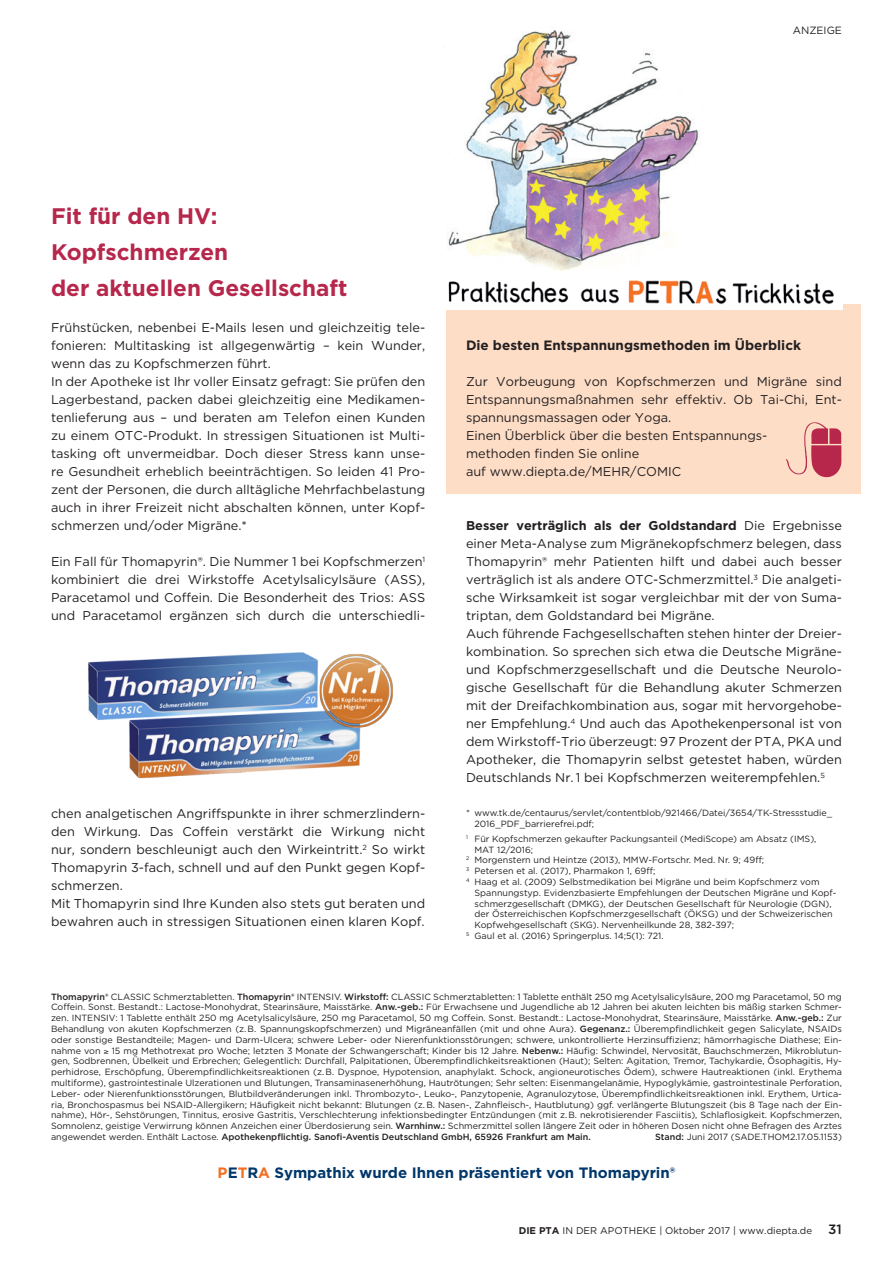
<style>
.page{position:relative;width:893px;height:1263px;background:#fff}
.page>*{position:absolute;margin:0;border:0;box-sizing:border-box;transform-origin:0 0}
.t1{font:700 22.5px/36px "Gotham";color:#b6274b}
.t2{font:700 15px "Gotham";color:#00376b}
.t3{font:700 13.5px "Gotham";color:#231f20}
.t4{font:12.75px/18px "Gotham";color:#231f20}
.t5{font:10.5px "Gotham";color:#231f20}
.t6{font:9.75px "Gotham";color:#231f20}
.t7{font:9px/10.8px "Gotham";color:#231f20;text-align:justify}
.s1{font-weight:700}
.s2{font-weight:500}
.s3{color:#f36e21}
.s4{font-weight:500;font-size:13.5px}
</style>
<div class="page">
<div style="left:446px;top:304px;width:415px;height:190px;background:#fdddc6"></div>
<img style="left:448px;top:30px;width:252px;height:241px">
<img style="left:785px;top:422px;width:57px;height:56px">
<img style="left:446px;top:280px;width:396px;height:29px">
<img style="left:88px;top:652px;width:225px;height:68px">
<img style="left:128px;top:709px;width:233px;height:70px">
<img style="left:313px;top:653px;width:80px;height:81px">
<p class="t5" style="left:793px;top:23px;width:51px">ANZEIGE</p>
<h1 class="t1" style="left:51px;top:198px;width:298px">Fit für den HV:<br>Kopfschmerzen<br>der aktuellen Gesellschaft</h1>
<p class="t4" style="left:51px;top:318px;width:376px">Frühstücken, nebenbei E-Mails lesen und gleichzeitig tele&shy;fonieren: Multitasking ist allgegenwärtig – kein Wunder, wenn das zu Kopfschmerzen führt.<br>In der Apotheke ist Ihr voller Einsatz gefragt: Sie prüfen den Lagerbestand, packen dabei gleichzeitig eine Medikamen&shy;tenlieferung aus – und beraten am Telefon einen Kunden zu einem OTC-Produkt. In stressigen Situationen ist Multi&shy;tasking oft unvermeidbar. Doch dieser Stress kann unse&shy;re Gesundheit erheblich beeinträchtigen. So leiden 41 Pro&shy;zent der Personen, die durch alltägliche Mehrfachbelastung auch in ihrer Freizeit nicht abschalten können, unter Kopf&shy;schmerzen und/oder Migräne.*</p>
<h3 class="t4" style="left:51px;top:552px;width:376px;text-align:justify">Ein Fall für Thomapyrin®. Die Nummer 1 bei Kopfschmerzen<sup>1 </sup>kombiniert die drei Wirkstoffe Acetylsalicylsäure (ASS), Paracetamol und Coffein. Die Besonderheit des Trios: ASS und Paracetamol ergänzen sich durch die unterschiedli-</h3>
<p class="t4" style="left:51px;top:804px;width:376px">chen analgetischen Angriffspunkte in ihrer schmerzlindern&shy;den Wirkung. Das Coffein verstärkt die Wirkung nicht nur, sondern beschleunigt auch den Wirkeintritt.<sup>2</sup> So wirkt Thomapyrin 3-fach, schnell und auf den Punkt gegen Kopf&shy;schmerzen.<br>Mit Thomapyrin sind Ihre Kunden also stets gut beraten und bewahren auch in stressigen Situationen einen klaren Kopf.</p>
<h3 class="t3" style="left:466px;top:336px;width:337px">Die besten Entspannungsmethoden im Überblick</h3>
<p class="t4" style="left:466px;top:372px;width:377px">Zur Vorbeugung von Kopfschmerzen und Migräne sind Entspannungsmaßnahmen sehr effektiv. Ob Tai-Chi, Ent&shy;spannungsmassagen oder Yoga.<br>Einen Überblick über die besten Entspannungs-<br>methoden finden Sie online<br>auf www.diepta.de/MEHR/COMIC</p>
<p class="t4" style="left:466px;top:516px;width:377px"><span class="s1">Besser verträglich als der Goldstandard</span> Die Ergebnisse einer Meta-Analyse zum Migränekopfschmerz belegen, dass Thomapyrin® mehr Patienten hilft und dabei auch besser verträglich ist als andere OTC-Schmerzmittel.<sup>3</sup> Die analgeti&shy;sche Wirksamkeit ist sogar vergleichbar mit der von Suma&shy;triptan, dem Goldstandard bei Migräne.<br>Auch führende Fachgesellschaften stehen hinter der Dreier&shy;kombination. So sprechen sich etwa die Deutsche Migräne&shy;und Kopfschmerzgesellschaft und die Deutsche Neurolo&shy;gische Gesellschaft für die Behandlung akuter Schmerzen mit der Dreifachkombination aus, sogar mit hervorgehobe&shy;ner Empfehlung.<sup>4</sup> Und auch das Apothekenpersonal ist von dem Wirkstoff-Trio überzeugt: 97 Prozent der PTA, PKA und Apotheker, die Thomapyrin selbst getestet haben, würden Deutschlands Nr. 1 bei Kopfschmerzen weiterempfehlen.<sup>5</sup></p>
<p class="t7" style="left:474px;top:807px;width:359px;text-indent:-9px">* www.tk.de/centaurus/servlet/contentblob/921466/Datei/3654/TK-Stressstudie_<br>2016_PDF_barrierefrei.pdf;</p>
<p class="t7" style="left:466px;top:833px;width:352px"><sup>1</sup> Für Kopfschmerzen gekaufter Packungsanteil (MediScope) am Absatz (IMS),</p>
<p class="t7" style="left:474px;top:844px;width:60px">MAT 12/2016;</p>
<p class="t7" style="left:466px;top:855px;width:300px"><sup>2</sup> Morgenstern und Heintze (2013), MMW-Fortschr. Med. Nr. 9; 49ff;</p>
<p class="t7" style="left:466px;top:865px;width:191px"><sup>3</sup> Petersen et al. (2017), Pharmakon 1, 69ff;</p>
<p class="t7" style="left:466px;top:876px;width:355px"><sup>4</sup> Haag et al. (2009) Selbstmedikation bei Migräne und beim Kopfschmerz vom</p>
<p class="t7" style="left:474px;top:887px;width:363px">Spannungstyp. Evidenzbasierte Empfehlungen der Deutschen Migräne und Kopf-</p>
<p class="t7" style="left:474px;top:898px;width:359px">schmerzgesellschaft (DMKG), der Deutschen Gesellschaft für Neurologie (DGN),</p>
<p class="t7" style="left:474px;top:909px;width:359px">der Österreichischen Kopfschmerzgesellschaft (ÖKSG) und der Schweizerischen</p>
<p class="t7" style="left:474px;top:919px;width:261px">Kopfwehgesellschaft (SKG). Nervenheilkunde 28, 382-397;</p>
<p class="t7" style="left:466px;top:930px;width:199px"><sup>5</sup> Gaul et al. (2016) Springerplus. 14;5(1): 721.</p>
<p class="t7" style="left:51px;top:991px;width:792px"><span class="s2">Thomapyrin®</span> CLASSIC Schmerztabletten. <span class="s2">Thomapyrin®</span> INTENSIV. <span class="s2">Wirkstoff:</span> CLASSIC Schmerztabletten: 1 Tablette enthält 250 mg Acetylsalicylsäure, 200 mg Paracetamol, 50 mg Coffein. Sonst. Bestandt.: Lactose-Monohydrat, Stearinsäure, Maisstärke. <span class="s2">Anw.-geb.:</span> Für Erwachsene und Jugendliche ab 12 Jahren bei akuten leichten bis mäßig starken Schmer&shy;zen. INTENSIV: 1 Tablette enthält 250 mg Acetylsalicylsäure, 250 mg Paracetamol, 50 mg Coffein. Sonst. Bestandt.: Lactose-Monohydrat, Stearinsäure, Maisstärke. <span class="s2">Anw.-geb.:</span> Zur Behandlung von akuten Kopfschmerzen (z. B. Spannungskopfschmerzen) und Migräneanfällen (mit und ohne Aura). <span class="s2">Gegenanz.:</span> Überempfindlichkeit gegen Salicylate, NSAIDs oder sonstige Bestandteile; Magen- und Darm-Ulcera; schwere Leber- oder Nierenfunktionsstörungen; schwere, unkontrollierte Herzinsuffizienz; hämorrhagische Diathese; Ein&shy;nahme von ≥ 15 mg Methotrexat pro Woche; letzten 3 Monate der Schwangerschaft; Kinder bis 12 Jahre. <span class="s2">Nebenw.:</span> Häufig: Schwindel, Nervosität, Bauchschmerzen, Mikroblutun&shy;gen, Sodbrennen, Übelkeit und Erbrechen; Gelegentlich: Durchfall, Palpitationen, Überempfindlichkeitsreaktionen (Haut); Selten: Agitation, Tremor, Tachykardie, Ösophagitis, Hy&shy;perhidrose, Erschöpfung, Überempfindlichkeitsreaktionen (z. B. Dyspnoe, Hypotension, anaphylakt. Schock, angioneurotisches Ödem), schwere Hautreaktionen (inkl. Erythema multiforme), gastrointestinale Ulzerationen und Blutungen, Transaminasenerhöhung, Hautrötungen; Sehr selten: Eisenmangelanämie, Hypoglykämie, gastrointestinale Perforation, Leber- oder Nierenfunktionsstörungen, Blutbildveränderungen inkl. Thrombozyto-, Leuko-, Panzytopenie, Agranulozytose, Überempfindlichkeitsreaktionen inkl. Erythem, Urtica&shy;ria, Bronchospasmus bei NSAID-Allergikern; Häufigkeit nicht bekannt: Blutungen (z. B. Nasen-, Zahnfleisch-, Hautblutung) ggf. verlängerte Blutungszeit (bis 8 Tage nach der Ein&shy;nahme), Hör-, Sehstörungen, Tinnitus, erosive Gastritis, Verschlechterung infektionsbedingter Entzündungen (mit z. B. nekrotisierender Fasciitis), Schlaflosigkeit. Kopfschmerzen, Somnolenz, geistige Verwirrung können Anzeichen einer Überdosierung sein. <span class="s2">Warnhinw.:</span> Schmerzmittel sollen längere Zeit oder in höheren Dosen nicht ohne Befragen des Arztes angewendet werden. Enthält Lactose. <span class="s2">Apothekenpflichtig. Sanofi-Aventis Deutschland GmbH, 65926 Frankfurt am Main.</span></p>
<p class="t7" style="left:655px;top:1131px;width:188px"><span class="s2">Stand:</span> Juni 2017 (SADE.THOM2.17.05.1153)</p>
<h2 class="t2" style="left:218px;top:1162px;width:459px"><span class="s3">P</span>E<span class="s3">T</span>R<span class="s3">A</span> Sympathix wurde Ihnen präsentiert von Thomapyrin®</h2>
<p class="t6" style="left:519px;top:1224px;width:325px"><span class="s1">DIE PTA</span> IN DER APOTHEKE | Oktober 2017 | www.diepta.de <span class="s4">31</span></p>
</div>
